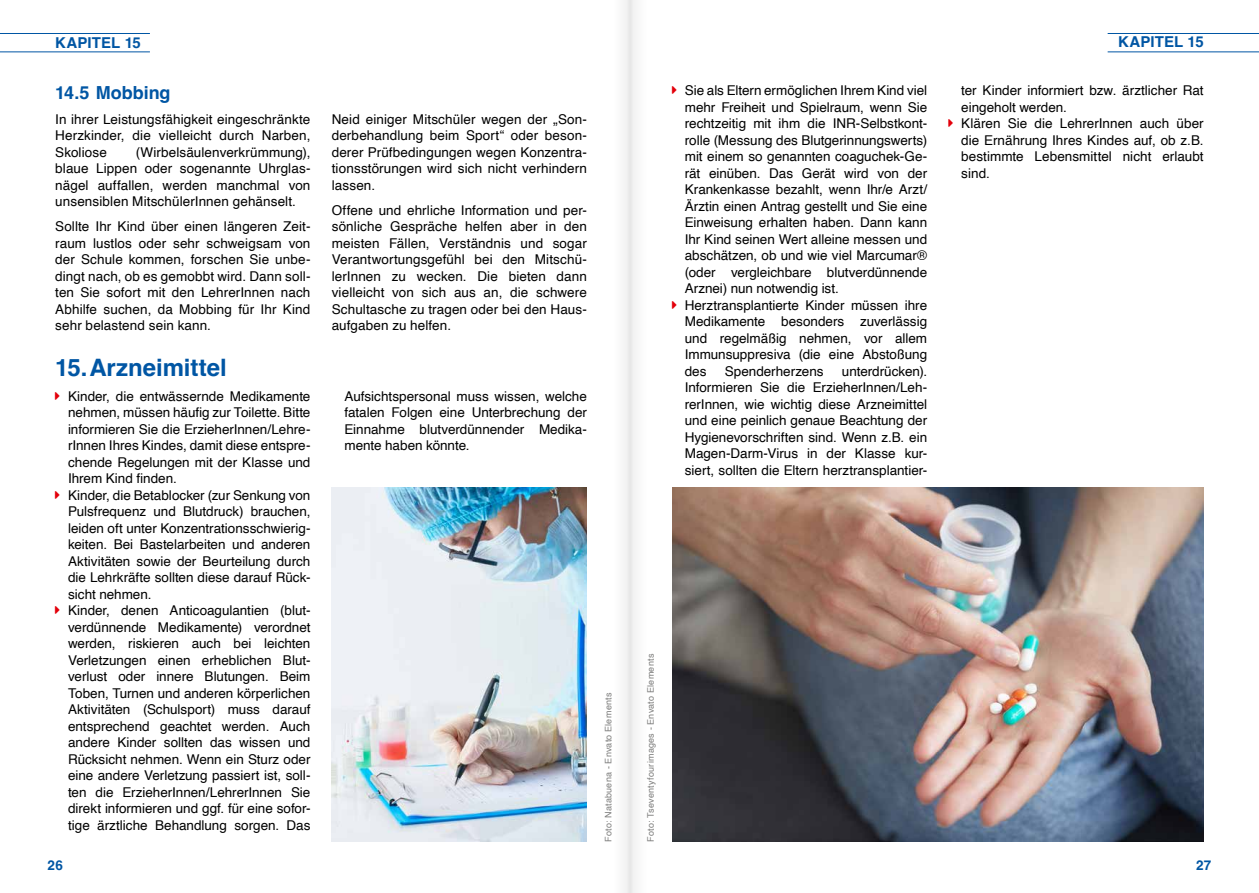
<style>
.page{position:relative;width:1259px;height:893px;background:#fff}
.page>*{position:absolute;margin:0;border:0;box-sizing:border-box;transform-origin:0 0}
.t1{font:700 24px "Helvetica";color:#0056a4}
.t2{font:700 18px "Helvetica";color:#0056a4}
.t3{font:700 15px "Helvetica";letter-spacing:.005em;color:#0056a4}
.t4{font:13.5px/16.5px "Helvetica";color:#000;text-align:justify}
.t5{font:700 13.5px "Helvetica";color:#0056a4}
.t6{font:9px "Helvetica";letter-spacing:.03em;color:#7d7d7c}
</style>
<div class="page">
<img style="left:672px;top:488px;width:531px;height:354px">
<img style="left:332px;top:487px;width:255px;height:355px">
<hr style="left:0;top:51px;width:150px;height:1px;background:#0056a4">
<hr style="left:0;top:33px;width:150px;height:1px;background:#0056a4">
<hr style="left:1107px;top:51px;width:152px;height:1px;background:#0056a4">
<hr style="left:1107px;top:33px;width:152px;height:1px;background:#0056a4">
<svg style="left:624px;top:0;width:12px;height:893px;fill:#f0f0f0"></svg>
<p class="t3" style="left:55px;top:34px;width:87px">KAPITEL 15</p>
<p class="t3" style="left:1118px;top:33px;width:87px">KAPITEL 15</p>
<h2 class="t2" style="left:55px;top:81px;width:117px">14.5 Mobbing</h2>
<p class="t4" style="left:55px;top:111px;width:257px">In ihrer Leistungsfähigkeit eingeschränkte Herzkinder, die vielleicht durch Narben, Skoliose</p>
<p class="t4" style="left:55px;top:144px;width:257px;text-indent:80px">(Wirbelsäulenverkrümmung), blaue Lippen oder sogenannte Uhrglas&shy;nägel auffallen, werden manchmal von unsensiblen MitschülerInnen gehänselt.</p>
<p class="t4" style="left:55px;top:218px;width:257px">Sollte Ihr Kind über einen längeren Zeit&shy;raum lustlos oder sehr schweigsam von der Schule kommen, forschen Sie unbe&shy;dingt nach, ob es gemobbt wird. Dann soll&shy;ten Sie sofort mit den LehrerInnen nach Abhilfe suchen, da Mobbing für Ihr Kind sehr belastend sein kann.</p>
<p class="t4" style="left:332px;top:111px;width:257px">Neid einiger Mitschüler wegen der „Son&shy;derbehandlung beim Sport“ oder beson&shy;derer Prüfbedingungen wegen Konzentra&shy;tionsstörungen wird sich nicht verhindern lassen.</p>
<p class="t4" style="left:332px;top:202px;width:257px">Offene und ehrliche Information und per&shy;sönliche Gespräche helfen aber in den meisten Fällen, Verständnis und sogar Verantwortungsgefühl bei den Mitschü&shy;lerInnen zu wecken. Die bieten dann vielleicht von sich aus an, die schwere Schultasche zu tragen oder bei den Haus&shy;aufgaben zu helfen.</p>
<h1 class="t1" style="left:55px;top:353px;width:173px">15.Arzneimittel</h1>
<p class="t4" style="left:68px;top:388px;width:244px;text-align:left">Kinder, die entwässernde Medikamente nehmen, müssen häufig zur Toilette. Bitte informieren Sie die ErzieherInnen/Lehre&shy;rInnen Ihres Kindes, damit diese entspre&shy;chende Regelungen mit der Klasse und Ihrem Kind finden.<br>Kinder, die Betablocker (zur Senkung von Pulsfrequenz und Blutdruck) brauchen, leiden oft unter Konzentrationsschwierig&shy;keiten. Bei Bastelarbeiten und anderen Aktivitäten sowie der Beurteilung durch die Lehrkräfte sollten diese darauf Rück&shy;sicht nehmen.<br>Kinder, denen Anticoagulantien (blut&shy;verdünnende Medikamente) verordnet werden, riskieren auch bei leichten Verletzungen einen erheblichen Blut&shy;verlust oder innere Blutungen. Beim Toben, Turnen und anderen körperlichen Aktivitäten (Schulsport) muss darauf entsprechend geachtet werden. Auch andere Kinder sollten das wissen und Rücksicht nehmen. Wenn ein Sturz oder eine andere Verletzung passiert ist, soll&shy;ten die ErzieherInnen/LehrerInnen Sie direkt informieren und ggf. für eine sofor&shy;tige ärztliche Behandlung sorgen. Das</p>
<p class="t4" style="left:344px;top:388px;width:244px">Aufsichtspersonal muss wissen, welche fatalen Folgen eine Unterbrechung der Einnahme blutverdünnender Medika&shy;mente haben könnte.</p>
<p class="t6" style="left:601px;top:842px;width:151px;rotate:-90deg">Foto: Natabuena - Envato Elements</p>
<p class="t4" style="left:685px;top:83px;width:244px;text-align:left">Sie als Eltern ermöglichen Ihrem Kind viel mehr Freiheit und Spielraum, wenn Sie rechtzeitig mit ihm die INR-Selbstkont&shy;rolle (Messung des Blutgerinnungswerts) mit einem so genannten coaguchek-Ge&shy;rät einüben. Das Gerät wird von der Krankenkasse bezahlt, wenn Ihr/e Arzt/ Ärztin einen Antrag gestellt und Sie eine Einweisung erhalten haben. Dann kann Ihr Kind seinen Wert alleine messen und abschätzen, ob und wie viel Marcumar® (oder vergleichbare blutverdünnende Arznei) nun notwendig ist.<br>Herztransplantierte Kinder müssen ihre Medikamente besonders zuverlässig und regelmäßig nehmen, vor allem Immunsuppresiva (die eine Abstoßung des</p>
<p class="t4" style="left:725px;top:363px;width:100px">Spenderherzens</p>
<p class="t4" style="left:685px;top:363px;width:244px;text-indent:157px">unterdrücken).<br>Informieren Sie die ErzieherInnen/Leh&shy;rerInnen, wie wichtig diese Arzneimittel und eine peinlich genaue Beachtung der Hygienevorschriften sind. Wenn z.B. ein Magen-Darm-Virus in der Klasse kur&shy;siert, sollten die Eltern herztransplantier-</p>
<p class="t4" style="left:961px;top:83px;width:244px;text-align:left">ter Kinder informiert bzw. ärztlicher Rat eingeholt werden.<br>Klären Sie die LehrerInnen auch über die Ernährung Ihres Kindes auf, ob z.B. bestimmte Lebensmittel nicht erlaubt sind.</p>
<p class="t6" style="left:644px;top:842px;width:190px;rotate:-90deg">Foto: Tseventyfourimages - Envato Elements</p>
<p class="t5" style="left:48px;top:857px;width:17px">26</p>
<p class="t5" style="left:1196px;top:857px;width:17px">27</p>
</div>
